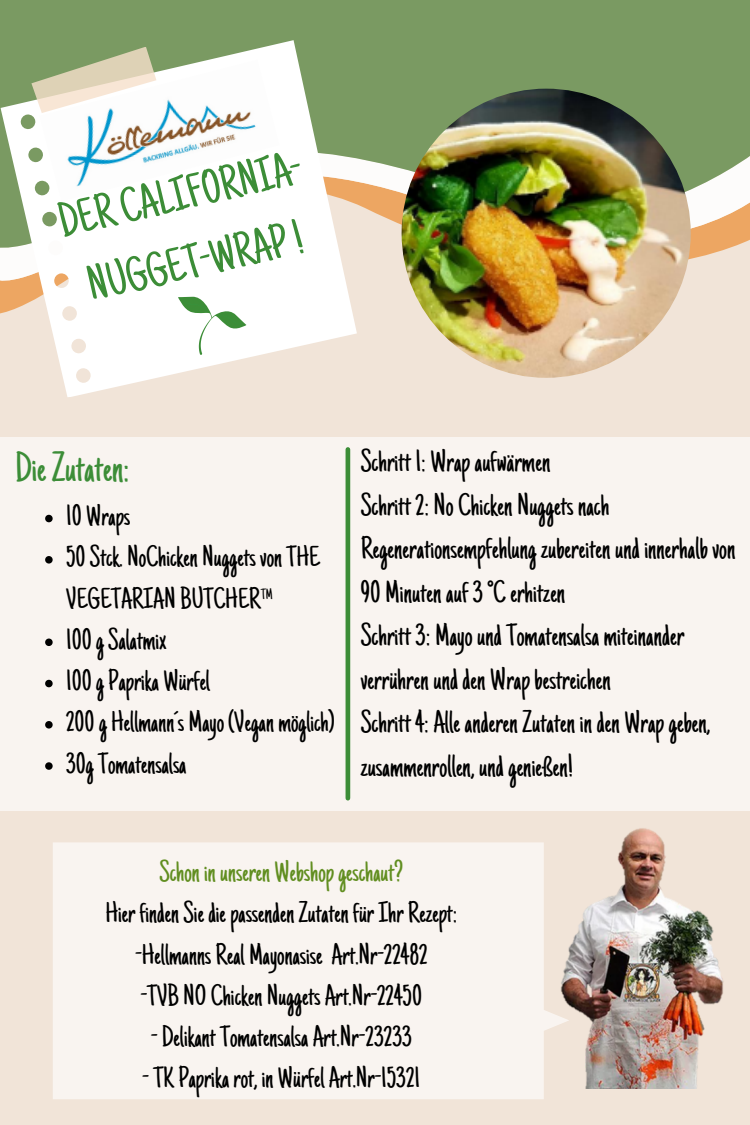
<style>
.page{position:relative;width:750px;height:1125px;background:#f1e4d8}
.page>*{position:absolute;margin:0;border:0;box-sizing:border-box;transform-origin:0 0}
.t1{font:49.12px/68.4px "Just Another Hand";color:#3c8d37}
.t2{font:42.5px "Just Another Hand";color:#3c8d37}
.t3{font:31.5px/43.5px "Just Another Hand";color:#000}
.t4{font:30px/41.2px "Just Another Hand";color:#000}
.t5{font:30px "Just Another Hand";color:#618e20}
</style>
<div class="page">
<svg style="left:0;top:0;width:750px;height:256px;background:#89a16d"></svg>
<svg style="left:0;top:37px;width:360px;height:360px;fill:#fff"></svg>
<svg style="left:29px;top:46px;width:130px;height:68px;background:#93a979"></svg>
<img style="left:40px;top:60px;width:239px;height:141px">
<img style="left:402px;top:89px;width:289px;height:289px;border-radius:50%">
<div style="left:0;top:438px;width:750px;height:373px;background:#f9f4f0"></div>
<div style="left:53px;top:842px;width:493px;height:257px;background:#f9f4f0"></div>
<hr style="left:346px;top:449px;width:4px;height:349px;background:#3c8d37">
<svg style="left:178px;top:297px;width:68px;height:58px;background:#dbeada"></svg>
<img style="left:546px;top:828px;width:178px;height:261px">
<svg style="left:45px;top:515px;width:8px;height:7px"></svg>
<svg style="left:45px;top:556px;width:8px;height:8px"></svg>
<svg style="left:45px;top:639px;width:8px;height:7px"></svg>
<svg style="left:45px;top:680px;width:8px;height:7px"></svg>
<svg style="left:45px;top:721px;width:8px;height:8px"></svg>
<svg style="left:45px;top:762px;width:8px;height:8px"></svg>
<p class="t1" style="left:53px;top:194px;width:263px;rotate:-13deg">DERCALIFORNIA-<br>NUGGET-WRAP!</p>
<p class="t2" style="left:15px;top:451px;width:116px">DieZutaten:</p>
<p class="t4" style="left:66px;top:498px;width:65px">10 Wraps</p>
<p class="t4" style="left:66px;top:540px;width:255px">50 Stck. NoChicken Nuggets von THE<br>VEGETARIAN BUTCHER™</p>
<p class="t4" style="left:66px;top:622px;width:102px">100 g Salatmix</p>
<p class="t4" style="left:66px;top:663px;width:145px">100 g Paprika Würfel</p>
<p class="t4" style="left:66px;top:705px;width:270px">200 g Hellmann´s Mayo (Vegan möglich)</p>
<p class="t4" style="left:66px;top:746px;width:122px">30g Tomatensalsa</p>
<p class="t3" style="left:361px;top:443px;width:191px">Schritt 1: Wrap aufwärmen</p>
<p class="t3" style="left:361px;top:487px;width:376px">Schritt 2:NoChickenNuggets nach<br>Regenerationsempfehlung zubereiten und innerhalb von<br>90 Minuten auf3°Cerhitzen</p>
<p class="t3" style="left:361px;top:617px;width:325px">Schritt3: Mayo undTomatensalsa miteinander verrühren und den Wrap bestreichen</p>
<p class="t3" style="left:361px;top:704px;width:351px">Schritt 4:Alle anderenZutaten in den Wrap geben, zusammenrollen, und genießen!</p>
<p class="t5" style="left:159px;top:860px;width:246px">Schon in unseren Webshop geschaut?</p>
<p class="t4" style="left:105px;top:896px;width:353px">Hier finden Sie die passenden Zutaten für Ihr Rezept:</p>
<p class="t4" style="left:135px;top:937px;width:294px">-Hellmanns Real Mayonasise Art.Nr-22482</p>
<p class="t4" style="left:141px;top:978px;width:283px">-TVB NO Chicken Nuggets Art.Nr-22450</p>
<p class="t4" style="left:151px;top:1019px;width:262px">- Delikant Tomatensalsa Art.Nr-23233</p>
<p class="t4" style="left:143px;top:1061px;width:279px">- TK Paprika rot, in Würfel Art.Nr-15321</p>
</div>
